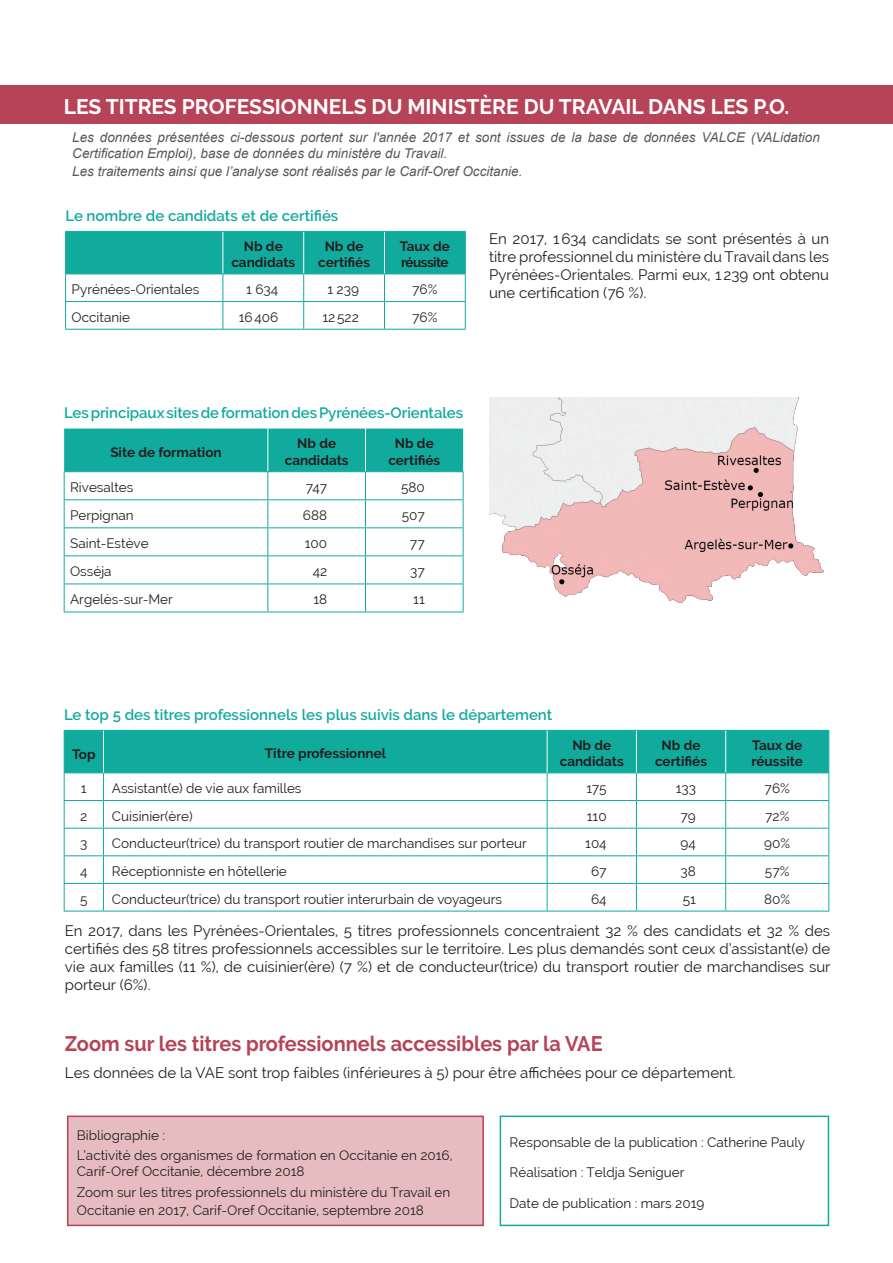
<style>
.page{position:relative;width:893px;height:1263px;background:#fff}
.page>*{position:absolute;margin:0;border:0;box-sizing:border-box;transform-origin:0 0}
.t1{font:700 21px "Raleway";color:#fff}
.t2{font:700 21px "Raleway";color:#b64357;scale:.95 1}
.t3{font:15px/18px "Raleway";color:#231f20;text-align:justify}
.t4{font:600 15px "Raleway";color:#11ab9d}
.t5{font:13.5px/20.4px "Raleway";color:#231f20}
.t6{font:italic 13.5px/16.2px "Arial";color:#57585a}
.t7{font:700 13.5px/16.2px "Raleway";color:#231f20;text-align:center}
.t8{font:700 13.5px/16.2px "Raleway";letter-spacing:-.04em;color:#231f20}
.s1{font-family:"Raleway";font-style:normal;font-size:15px;color:#231f20}
</style>
<div class="page">
<div style="left:500px;top:1115px;width:329px;height:111px;border:2px solid #12ab9d"></div>
<div style="left:0;top:85px;width:893px;height:38px;background:#b64357"></div>
<svg style="left:65px;top:231px;width:401px;height:98px"></svg>
<hr style="left:65px;top:329px;width:158px;height:1px;background:#11ab9d">
<hr style="left:223px;top:329px;width:81px;height:1px;background:#11ab9d">
<hr style="left:304px;top:329px;width:80px;height:1px;background:#11ab9d">
<hr style="left:384px;top:329px;width:82px;height:1px;background:#11ab9d">
<svg style="left:64px;top:730px;width:765px;height:181px"></svg>
<hr style="left:64px;top:911px;width:39px;height:1px;background:#11ab9d">
<hr style="left:103px;top:911px;width:444px;height:1px;background:#11ab9d">
<hr style="left:547px;top:911px;width:89px;height:1px;background:#11ab9d">
<hr style="left:636px;top:911px;width:90px;height:1px;background:#11ab9d">
<hr style="left:726px;top:911px;width:103px;height:1px;background:#11ab9d">
<hr style="left:103px;top:730px;width:444px;height:1px;background:#11ab9d">
<hr style="left:547px;top:730px;width:89px;height:1px;background:#11ab9d">
<hr style="left:636px;top:730px;width:90px;height:1px;background:#11ab9d">
<hr style="left:726px;top:730px;width:103px;height:1px;background:#11ab9d">
<hr style="left:828px;top:731px;width:1px;height:41px;background:#11ab9d">
<hr style="left:103px;top:772px;width:444px;height:1px;background:#11ab9d">
<hr style="left:547px;top:772px;width:89px;height:1px;background:#11ab9d">
<hr style="left:103px;top:731px;width:1px;height:41px;background:#fff">
<hr style="left:547px;top:731px;width:1px;height:41px;background:#fff">
<hr style="left:636px;top:731px;width:1px;height:41px;background:#fff">
<div style="left:68px;top:1116px;width:415px;height:109px;background:#e6bcc1"></div>
<div style="left:67px;top:1115px;width:417px;height:111px;border:2px solid #b64357"></div>
<svg style="left:64px;top:429px;width:400px;height:183px"></svg>
<hr style="left:64px;top:612px;width:204px;height:1px;background:#12ab9d">
<hr style="left:268px;top:612px;width:97px;height:1px;background:#12ab9d">
<hr style="left:365px;top:612px;width:98px;height:1px;background:#12ab9d">
<img style="left:489px;top:397px;width:335px;height:206px">
<h1 class="t1" style="left:64px;top:95px;width:727px">LES TITRES PROFESSIONNELS DU MINISTÈRE DU TRAVAIL DANS LES P.O.</h1>
<p class="t6" style="left:72px;top:129px;width:749px">Les données présentées ci-dessous portent sur l'année 2017 et sont issues de la base de données VALCE (VALidation<br>Certification Emploi), base de données du ministère du Travail.</p>
<p class="t6" style="left:72px;top:164px;width:451px">Les traitements ainsi que l’analyse sont réalisés par le Carif-Oref Occitanie<span class="s1">.</span></p>
<p class="t4" style="left:66px;top:208px;width:274px">Le nombre de candidats et de certifiés</p>
<p class="t7" style="left:231px;top:238px;width:65px">Nb de candidats</p>
<p class="t7" style="left:318px;top:238px;width:53px">Nb de certifiés</p>
<p class="t8" style="left:400px;top:238px;width:52px">Taux de réussite</p>
<p class="t5" style="left:72px;top:279px;width:129px">Pyrénées-Orientales</p>
<p class="t5" style="left:246px;top:279px;width:33px">1 634</p>
<p class="t5" style="left:327px;top:279px;width:33px">1 239</p>
<p class="t5" style="left:412px;top:279px;width:27px">76%</p>
<p class="t5" style="left:72px;top:307px;width:60px">Occitanie</p>
<p class="t5" style="left:239px;top:307px;width:41px">16406</p>
<p class="t5" style="left:322px;top:307px;width:38px">12522</p>
<p class="t5" style="left:412px;top:307px;width:27px">76%</p>
<p class="t3" style="left:489px;top:229px;width:342px">En 2017, 1634 candidats se sont présentés à un titre professionnel du ministère du Travail dans les Pyrénées-Orientales. Parmi eux, 1239 ont obtenu une certification (76 %).</p>
<p class="t4" style="left:64px;top:404px;width:400px">Les principaux sites de formation des Pyrénées-Orientales</p>
<p class="t7" style="left:110px;top:444px;width:113px">Site de formation</p>
<p class="t7" style="left:285px;top:436px;width:65px">Nb de candidats</p>
<p class="t7" style="left:388px;top:436px;width:53px">Nb de certifiés</p>
<p class="t5" style="left:70px;top:477px;width:65px">Rivesaltes</p>
<p class="t5" style="left:306px;top:477px;width:23px">747</p>
<p class="t5" style="left:401px;top:477px;width:25px">580</p>
<p class="t5" style="left:70px;top:505px;width:65px">Perpignan</p>
<p class="t5" style="left:303px;top:505px;width:26px">688</p>
<p class="t5" style="left:402px;top:505px;width:24px">507</p>
<p class="t5" style="left:70px;top:533px;width:80px">Saint-Estève</p>
<p class="t5" style="left:305px;top:533px;width:24px">100</p>
<p class="t5" style="left:410px;top:533px;width:16px">77</p>
<p class="t5" style="left:70px;top:561px;width:43px">Osséja</p>
<p class="t5" style="left:313px;top:561px;width:16px">42</p>
<p class="t5" style="left:410px;top:561px;width:16px">37</p>
<p class="t5" style="left:70px;top:589px;width:104px">Argelès-sur-Mer</p>
<p class="t5" style="left:313px;top:589px;width:15px">18</p>
<p class="t5" style="left:413px;top:589px;width:13px">11</p>
<p class="t4" style="left:64px;top:706px;width:490px">Le top 5 des titres professionnels les plus suivis dans le département</p>
<p class="t7" style="left:72px;top:746px;width:25px">Top</p>
<p class="t7" style="left:265px;top:745px;width:123px">Titre professionnel</p>
<p class="t7" style="left:560px;top:737px;width:65px">Nb de candidats</p>
<p class="t7" style="left:655px;top:737px;width:53px">Nb de certifiés</p>
<p class="t7" style="left:752px;top:737px;width:53px;text-align:left">Taux de réussite</p>
<p class="t5" style="left:81px;top:778px;width:7px">1</p>
<p class="t5" style="left:112px;top:778px;width:191px">Assistant(e) de vie aux familles</p>
<p class="t5" style="left:586px;top:778px;width:22px">175</p>
<p class="t5" style="left:676px;top:778px;width:22px">133</p>
<p class="t5" style="left:765px;top:778px;width:27px">76%</p>
<p class="t5" style="left:80px;top:806px;width:9px">2</p>
<p class="t5" style="left:112px;top:806px;width:82px">Cuisinier(ère)</p>
<p class="t5" style="left:587px;top:806px;width:21px">110</p>
<p class="t5" style="left:681px;top:806px;width:17px">79</p>
<p class="t5" style="left:765px;top:806px;width:26px">72%</p>
<p class="t5" style="left:80px;top:833px;width:9px">3</p>
<p class="t5" style="left:112px;top:833px;width:416px">Conducteur(trice) du transport routier de marchandises sur porteur</p>
<p class="t5" style="left:585px;top:833px;width:23px">104</p>
<p class="t5" style="left:681px;top:833px;width:17px">94</p>
<p class="t5" style="left:764px;top:833px;width:28px">90%</p>
<p class="t5" style="left:80px;top:861px;width:9px">4</p>
<p class="t5" style="left:112px;top:861px;width:176px">Réceptionniste en hôtellerie</p>
<p class="t5" style="left:591px;top:861px;width:17px">67</p>
<p class="t5" style="left:681px;top:861px;width:17px">38</p>
<p class="t5" style="left:765px;top:861px;width:26px">57%</p>
<p class="t5" style="left:80px;top:889px;width:9px">5</p>
<p class="t5" style="left:112px;top:889px;width:392px">Conducteur(trice) du transport routier interurbain de voyageurs</p>
<p class="t5" style="left:591px;top:889px;width:17px">64</p>
<p class="t5" style="left:683px;top:889px;width:15px">51</p>
<p class="t5" style="left:764px;top:889px;width:28px">80%</p>
<p class="t3" style="left:65px;top:921px;width:767px">En 2017, dans les Pyrénées-Orientales, 5 titres professionnels concentraient 32 % des candidats et 32 % des certifiés des 58 titres professionnels accessibles sur le territoire. Les plus demandés sont ceux d’assistant(e) de vie aux familles (11 %), de cuisinier(ère) (7 %) et de conducteur(trice) du transport routier de marchandises sur porteur (6%).</p>
<h1 class="t2" style="left:65px;top:1032px;width:568px">Zoom sur les titres professionnels accessibles par la VAE</h1>
<p class="t3" style="left:65px;top:1063px;width:672px">Les données de la VAE sont trop faibles (inférieures à 5) pour être affichées pour ce département.</p>
<p class="t5" style="left:77px;top:1125px;width:377px">Bibliographie :<br>L’activité des organismes de formation en Occitanie en 2016,</p>
<p class="t5" style="left:77px;top:1161px;width:375px">Carif-Oref Occitanie, décembre 2018<br>Zoom sur les titres professionnels du ministère du Travail en</p>
<p class="t5" style="left:77px;top:1200px;width:348px">Occitanie en 2017, Carif-Oref Occitanie, septembre 2018</p>
<p class="t5" style="left:510px;top:1132px;width:297px">Responsable de la publication : Catherine Pauly</p>
<p class="t5" style="left:510px;top:1162px;width:176px">Réalisation : Teldja Seniguer</p>
<p class="t5" style="left:510px;top:1193px;width:196px">Date de publication : mars 2019</p>
</div>
